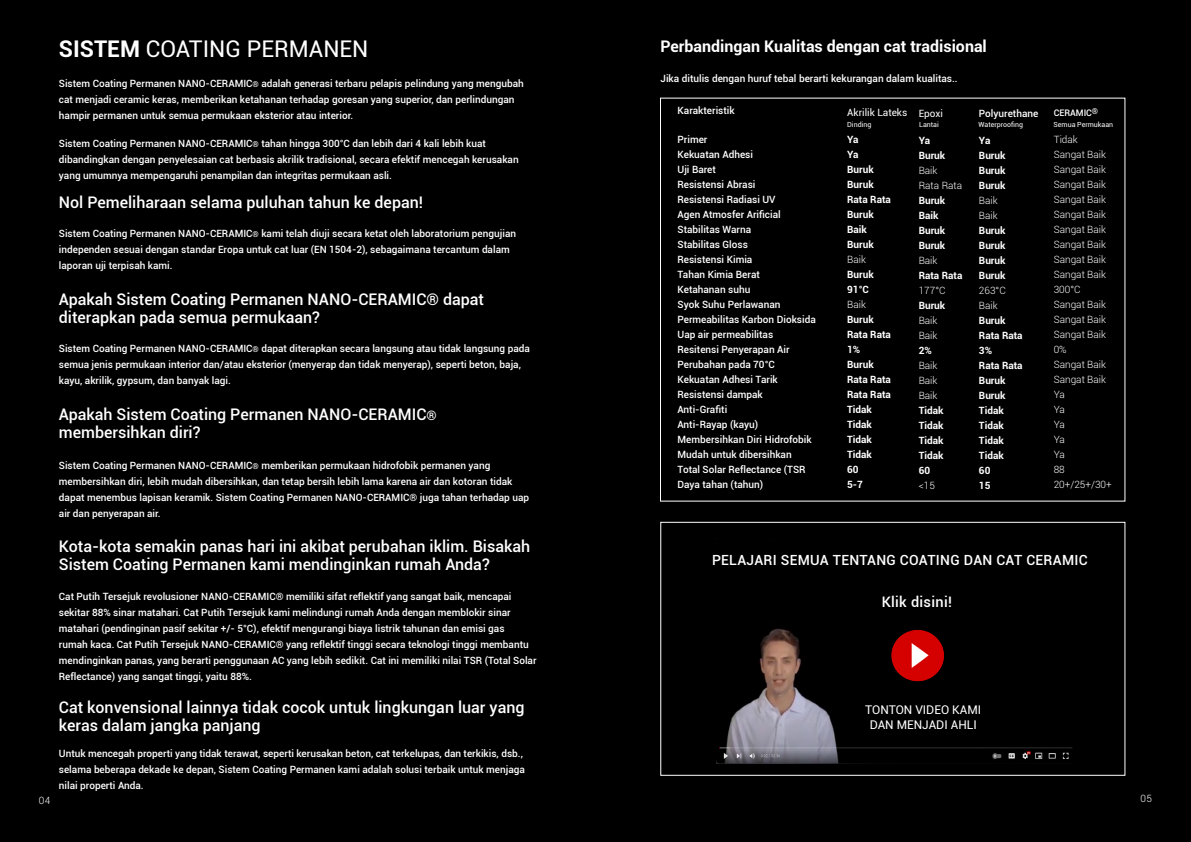
<style>
.page{position:relative;width:1191px;height:842px;background:#fff}
.page>*{position:absolute;margin:0;border:0;box-sizing:border-box;transform-origin:0 0}
.t1{font:23px "Roboto";color:#fff}
.t2{font:500 16px/18px "Roboto";color:#fff}
.t3{font:700 16px "Roboto";color:#fff}
.t4{font:500 14.5px "Roboto";letter-spacing:.02em;color:#fff}
.t5{font:500 14px "Roboto";letter-spacing:.02em;color:#fff}
.t6{font:12px/14.4px "Roboto";color:#fff;text-align:center}
.t7{font:500 10px/15px "Roboto";color:#fff}
.t8{font:700 10px/15px "Roboto";color:#fff}
.t9{font:300 10px/15px "Roboto";color:#fff}
.t10{font:10px "Roboto";color:#fff}
.t11{font:500 9px "Roboto";color:#fff}
.t12{font:7px "Roboto";color:#fff}
.s1{font-weight:700}
.s2{font-size:8px}
.s3{font-size:13px}
</style>
<div class="page">
<div style="left:0;top:1px;width:1190px;height:840px;background:#000"></div>
<img style="left:717px;top:628px;width:355px;height:135px">
<div style="left:660px;top:522px;width:465px;height:253px;border:1px solid #fff"></div>
<img style="left:887px;top:628px;width:64px;height:59px">
<svg style="left:660px;top:98px;width:465px;height:404px"></svg>
<h1 class="t1" style="left:59px;top:36px;width:311px"><span class="s1">SISTEM</span> COATING PERMANEN</h1>
<p class="t7" style="left:59px;top:76px;width:466px;line-height:16px">Sistem Coating Permanen NANO-CERAMIC<span class="s2">®</span> adalah generasi terbaru pelapis pelindung yang mengubah cat menjadi ceramic keras, memberikan ketahanan terhadap goresan yang superior, dan perlindungan hampir permanen untuk semua permukaan eksterior atau interior.</p>
<p class="t7" style="left:59px;top:136px;width:461px;line-height:16px">Sistem Coating Permanen NANO-CERAMIC<span class="s2">®</span> tahan hingga 300°C dan lebih dari 4 kali lebih kuat dibandingkan dengan penyelesaian cat berbasis akrilik tradisional, secara efektif mencegah kerusakan yang umumnya mempengaruhi penampilan dan integritas permukaan asli.</p>
<h2 class="t2" style="left:59px;top:194px;width:366px">Nol Pemeliharaan selama puluhan tahun ke depan!</h2>
<p class="t7" style="left:59px;top:226px;width:459px;line-height:16px">Sistem Coating Permanen NANO-CERAMIC<span class="s2">®</span> kami telah diuji secara ketat oleh laboratorium pengujian independen sesuai dengan standar Eropa untuk cat luar (EN 1504-2), sebagaimana tercantum dalam laporan uji terpisah kami.</p>
<h2 class="t2" style="left:59px;top:291px;width:427px">Apakah Sistem Coating Permanen NANO-CERAMIC® dapat diterapkan pada semua permukaan?</h2>
<p class="t7" style="left:59px;top:341px;width:472px;line-height:16px">Sistem Coating Permanen NANO-CERAMIC<span class="s2">®</span> dapat diterapkan secara langsung atau tidak langsung pada semua jenis permukaan interior dan/atau eksterior (menyerap dan tidak menyerap), seperti beton, baja, kayu, akrilik, gypsum, dan banyak lagi.</p>
<h2 class="t2" style="left:59px;top:406px;width:379px">Apakah Sistem Coating Permanen NANO-CERAMIC<span class="s3">® </span>membersihkan diri?</h2>
<p class="t7" style="left:59px;top:458px;width:472px;line-height:16px">Sistem Coating Permanen NANO-CERAMIC<span class="s2">®</span> memberikan permukaan hidrofobik permanen yang membersihkan diri, lebih mudah dibersihkan, dan tetap bersih lebih lama karena air dan kotoran tidak dapat menembus lapisan keramik. Sistem Coating Permanen NANO-CERAMIC® juga tahan terhadap uap air dan penyerapan air.</p>
<h2 class="t2" style="left:59px;top:538px;width:473px">Kota-kota semakin panas hari ini akibat perubahan iklim. Bisakah<br>Sistem Coating Permanen kami mendinginkan rumah Anda?</h2>
<p class="t7" style="left:59px;top:589px;width:479px;line-height:16px">Cat Putih Tersejuk revolusioner NANO-CERAMIC® memiliki sifat reflektif yang sangat baik, mencapai sekitar 88% sinar matahari. Cat Putih Tersejuk kami melindungi rumah Anda dengan memblokir sinar matahari (pendinginan pasif sekitar +/- 5°C), efektif mengurangi biaya listrik tahunan dan emisi gas<br>rumah kaca. Cat Putih Tersejuk NANO-CERAMIC® yang reflektif tinggi secara teknologi tinggi membantu mendinginkan panas, yang berarti penggunaan AC yang lebih sedikit. Cat ini memiliki nilai TSR (Total Solar Reflectance) yang sangat tinggi, yaitu 88%.</p>
<h2 class="t2" style="left:59px;top:699px;width:467px">Cat konvensional lainnya tidak cocok untuk lingkungan luar yang keras dalam jangka panjang</h2>
<p class="t7" style="left:59px;top:746px;width:467px;line-height:16px">Untuk mencegah properti yang tidak terawat, seperti kerusakan beton, cat terkelupas, dan terkikis, dsb., selama beberapa dekade ke depan, Sistem Coating Permanen kami adalah solusi terbaik untuk menjaga nilai properti Anda.</p>
<h2 class="t3" style="left:660px;top:37px;width:328px">Perbandingan Kualitas dengan cat tradisional</h2>
<p class="t7" style="left:660px;top:72px;width:299px">Jika ditulis dengan huruf tebal berarti kekurangan dalam kualitas..</p>
<p class="t7" style="left:677px;top:103px;width:59px">Karakteristik</p>
<p class="t7" style="left:677px;top:132px;width:140px">Primer<br>Kekuatan Adhesi<br>Uji Baret<br>Resistensi Abrasi<br>Resistensi Radiasi UV<br>Agen Atmosfer Arificial<br>Stabilitas Warna<br>Stabilitas Gloss<br>Resistensi Kimia<br>Tahan Kimia Berat<br>Ketahanan suhu<br>Syok Suhu Perlawanan<br>Permeabilitas Karbon Dioksida<br>Uap air permeabilitas<br>Resitensi Penyerapan Air<br>Perubahan pada 70°C<br>Kekuatan Adhesi Tarik<br>Resistensi dampak<br>Anti-Grafiti<br>Anti-Rayap (kayu)<br>Membersihkan Diri Hidrofobik<br>Mudah untuk dibersihkan<br>Total Solar Reflectance (TSR<br>Daya tahan (tahun)</p>
<p class="t11" style="left:1053px;top:108px;width:46px">CERAMIC<sup>®</sup></p>
<p class="t9" style="left:1053px;top:132px;width:60px">Tidak<br>Sangat Baik<br>Sangat Baik<br>Sangat Baik<br>Sangat Baik<br>Sangat Baik<br>Sangat Baik<br>Sangat Baik<br>Sangat Baik<br>Sangat Baik<br>300°C<br>Sangat Baik<br>Sangat Baik<br>Sangat Baik<br>0%<br>Sangat Baik<br>Sangat Baik<br>Ya<br>Ya<br>Ya<br>Ya<br>Ya<br>88<br>20+/25+/30+</p>
<p class="t10" style="left:847px;top:107px;width:62px">Akrilik Lateks</p>
<p class="t8" style="left:847px;top:132px;width:45px">Ya<br>Ya<br>Buruk<br>Buruk<br>Rata Rata<br>Buruk<br>Baik<br>Buruk</p>
<p class="t9" style="left:847px;top:252px;width:20px">Baik</p>
<p class="t8" style="left:847px;top:267px;width:28px">Buruk<br>91°C</p>
<p class="t9" style="left:847px;top:297px;width:20px">Baik</p>
<p class="t8" style="left:847px;top:312px;width:45px">Buruk<br>Rata Rata<br>1%<br>Buruk<br>Rata Rata<br>Rata Rata<br>Tidak<br>Tidak<br>Tidak<br>Tidak<br>60<br>5-7</p>
<p class="t10" style="left:918px;top:107px;width:26px">Epoxi</p>
<p class="t8" style="left:918px;top:133px;width:28px">Ya<br>Buruk</p>
<p class="t9" style="left:918px;top:163px;width:45px">Baik<br>Rata Rata</p>
<p class="t8" style="left:918px;top:193px;width:28px">Buruk<br>Baik<br>Buruk<br>Buruk</p>
<p class="t9" style="left:918px;top:253px;width:20px">Baik</p>
<p class="t8" style="left:918px;top:268px;width:45px">Rata Rata</p>
<p class="t9" style="left:918px;top:283px;width:28px">177°C</p>
<p class="t8" style="left:918px;top:298px;width:28px">Buruk</p>
<p class="t9" style="left:918px;top:313px;width:20px">Baik<br>Baik</p>
<p class="t8" style="left:918px;top:343px;width:15px">2%</p>
<p class="t9" style="left:918px;top:358px;width:20px;text-align:justify">Baik Baik Baik</p>
<p class="t8" style="left:918px;top:403px;width:26px;text-align:justify">Tidak Tidak Tidak Tidak 60</p>
<p class="t9" style="left:918px;top:478px;width:18px">&lt;15</p>
<p class="t7" style="left:979px;top:106px;width:61px">Polyurethane</p>
<p class="t8" style="left:979px;top:133px;width:28px">Ya<br>Buruk<br>Buruk<br>Buruk</p>
<p class="t9" style="left:979px;top:193px;width:20px">Baik<br>Baik</p>
<p class="t8" style="left:979px;top:223px;width:28px;text-align:justify">Buruk Buruk Buruk Buruk</p>
<p class="t9" style="left:979px;top:283px;width:28px">263°C<br>Baik</p>
<p class="t8" style="left:979px;top:313px;width:45px">Buruk<br>Rata Rata<br>3%<br>Rata Rata<br>Buruk<br>Buruk<br>Tidak<br>Tidak<br>Tidak<br>Tidak<br>60<br>15</p>
<p class="t12" style="left:847px;top:120px;width:26px">Dinding</p>
<p class="t12" style="left:919px;top:120px;width:21px">Lantai</p>
<p class="t12" style="left:978px;top:120px;width:46px">Waterproofing</p>
<p class="t12" style="left:1053px;top:120px;width:61px">Semua Permukaan</p>
<h3 class="t5" style="left:712px;top:552px;width:377px">PELAJARI SEMUA TENTANG COATING DAN CAT CERAMIC</h3>
<h3 class="t4" style="left:881px;top:593px;width:72px">Klik disini!</h3>
<p class="t6" style="left:865px;top:703px;width:118px">TONTON VIDEO KAMI<br>DAN MENJADI AHLI</p>
<p class="t9" style="left:39px;top:793px;width:13px">04</p>
<p class="t9" style="left:1140px;top:791px;width:13px">05</p>
</div>
